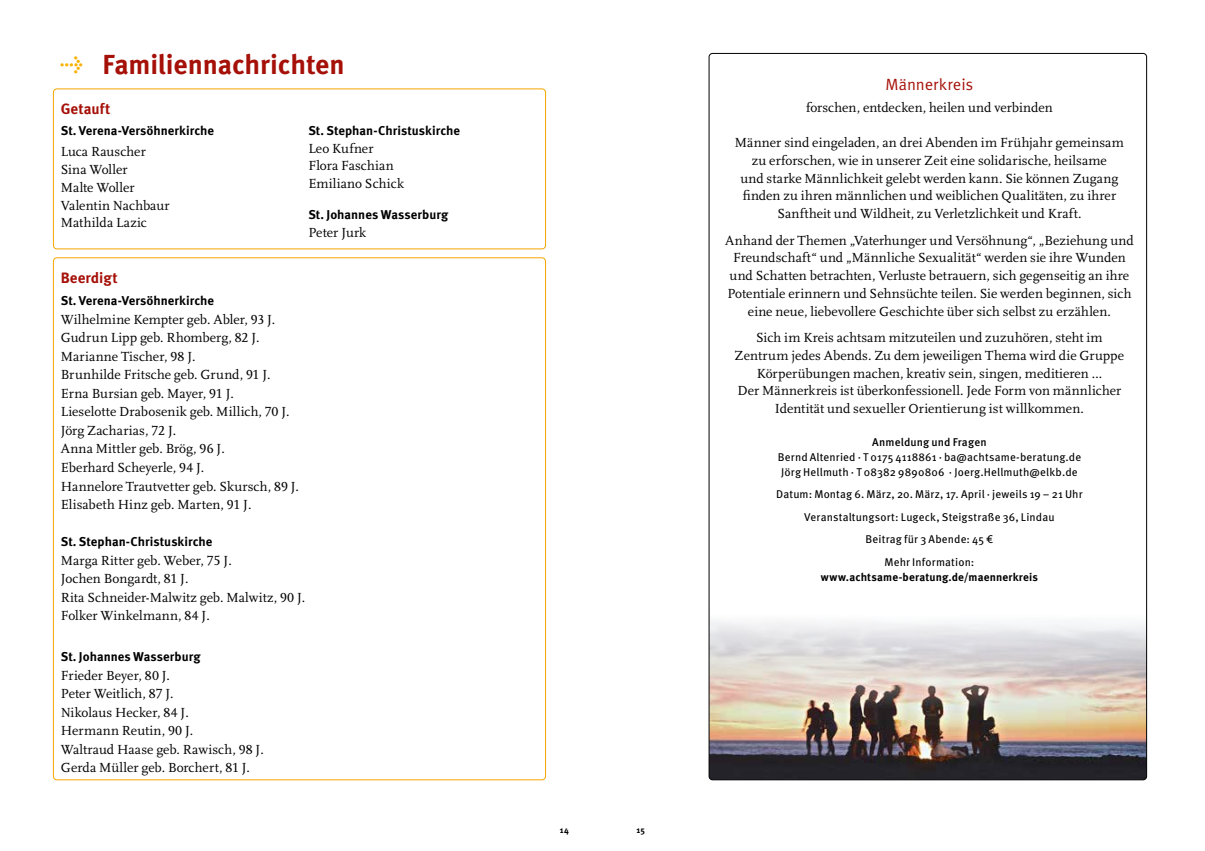
<style>
.page{position:relative;width:1205px;height:851px;background:#fff}
.page>*{position:absolute;margin:0;border:0;box-sizing:border-box;transform-origin:0 0}
.t1{font:700 27.5px "Meta Pro";letter-spacing:-.01em;color:#a51008}
.t2{font:16.25px "Meta Pro";color:#a51008}
.t3{font:700 15px "Meta Pro";letter-spacing:.005em;color:#a51008}
.t4{font:13.75px/18.5px "Scala LF";letter-spacing:.005em;color:#000}
.t5{font:700 12.75px "Meta Pro";color:#000}
.t6{font:11.25px/22.5px "Meta Pro";letter-spacing:.015em;color:#000;text-align:center}
.t7{font:700 11.25px "Meta Pro";letter-spacing:.01em;color:#000}
.t8{font:500 11.25px "Meta Pro";letter-spacing:.01em;color:#000}
.t9{font:700 8.75px "Meta Pro";color:#000}
.s1{font-size:18.75px;color:#f9b000}
</style>
<div class="page">
<div style="left:53px;top:89px;width:493px;height:160px;border:1px solid #f7a600;border-radius:4px"></div>
<img style="left:709px;top:712px;width:437px;height:67px">
<svg style="left:711px;top:621px;width:434px;height:91px;background:#dad2ce"></svg>
<h1 class="t1" style="left:60px;top:47px;width:286px"><span class="s1">→</span> Familiennachrichten</h1>
<p class="t3" style="left:61px;top:99px;width:51px">Getauft</p>
<p class="t5" style="left:61px;top:122px;width:155px">St. Verena-Versöhnerkirche</p>
<p class="t4" style="left:61px;top:143px;width:110px;line-height:17.8px">Luca Rauscher<br>Sina Woller<br>Malte Woller<br>Valentin Nachbaur<br>Mathilda Lazic</p>
<p class="t5" style="left:308px;top:122px;width:153px">St. Stephan-Christuskirche</p>
<p class="t4" style="left:308px;top:140px;width:97px;line-height:17.5px">Leo Kufner<br>Flora Faschian<br>Emiliano Schick</p>
<p class="t5" style="left:308px;top:207px;width:141px">St. Johannes Wasserburg</p>
<p class="t4" style="left:308px;top:223px;width:59px">Peter Jurk</p>
<p class="t3" style="left:61px;top:268px;width:59px">Beerdigt</p>
<p class="t5" style="left:61px;top:292px;width:155px">St. Verena-Versöhnerkirche</p>
<p class="t4" style="left:61px;top:310px;width:240px">Wilhelmine Kempter geb. Abler, 93 J.<br>Gudrun Lipp geb. Rhomberg, 82 J.<br>Marianne Tischer, 98 J.<br>Brunhilde Fritsche geb. Grund, 91 J.<br>Erna Bursian geb. Mayer, 91 J.<br>Lieselotte Drabosenik geb. Millich, 70 J.<br>Jörg Zacharias, 72 J.<br>Anna Mittler geb. Brög, 96 J.<br>Eberhard Scheyerle, 94 J.<br>Hannelore Trautvetter geb. Skursch, 89 J.<br>Elisabeth Hinz geb. Marten, 91 J.</p>
<p class="t5" style="left:61px;top:533px;width:153px">St. Stephan-Christuskirche</p>
<p class="t4" style="left:61px;top:551px;width:246px">Marga Ritter geb. Weber, 75 J.<br>Jochen Bongardt, 81 J.<br>Rita Schneider-Malwitz geb. Malwitz, 90 J.<br>Folker Winkelmann, 84 J.</p>
<p class="t5" style="left:61px;top:648px;width:141px">St. Johannes Wasserburg</p>
<p class="t4" style="left:61px;top:666px;width:205px">Frieder Beyer, 80 J.<br>Peter Weitlich, 87 J.<br>Nikolaus Hecker, 84 J.<br>Hermann Reutin, 90 J.<br>Waltraud Haase geb. Rawisch, 98 J.<br>Gerda Müller geb. Borchert, 81 J.</p>
<p class="t2" style="left:885px;top:74px;width:89px">Männerkreis</p>
<p class="t4" style="left:806px;top:98px;width:248px">forschen, entdecken, heilen und verbinden</p>
<p class="t4" style="left:735px;top:134px;width:390px;line-height:17.8px;text-align:center">Männer sind eingeladen, an drei Abenden im Frühjahr gemeinsam zu erforschen, wie in unserer Zeit eine solidarische, heilsame<br>und starke Männlichkeit gelebt werden kann. Sie können Zugang finden zu ihren männlichen und weiblichen Qualitäten, zu ihrer Sanftheit und Wildheit, zu Verletzlichkeit und Kraft.</p>
<p class="t4" style="left:725px;top:231px;width:410px;line-height:17.8px;text-align:center">Anhand der Themen „Vaterhunger und Versöhnung“, „Beziehung und Freundschaft“ und „Männliche Sexualität“ werden sie ihre Wunden und Schatten betrachten, Verluste betrauern, sich gegenseitig an ihre Potentiale erinnern und Sehnsüchte teilen. Sie werden beginnen, sich eine neue, liebevollere Geschichte über sich selbst zu erzählen.</p>
<p class="t4" style="left:734px;top:329px;width:391px;line-height:17.8px;text-align:center">Sich im Kreis achtsam mitzuteilen und zuzuhören, steht im Zentrum jedes Abends. Zu dem jeweiligen Thema wird die Gruppe Körperübungen machen, kreativ sein, singen, meditieren …<br>Der Männerkreis ist überkonfessionell. Jede Form von männlicher Identität und sexueller Orientierung ist willkommen.</p>
<p class="t8" style="left:872px;top:434px;width:116px">Anmeldung und Fragen</p>
<p class="t6" style="left:778px;top:449px;width:305px;line-height:15px">Bernd Altenried · T 0175 4118861 · ba@achtsame-beratung.de<br>Jörg Hellmuth · T 08382 9890806 · Joerg.Hellmuth@elkb.de</p>
<p class="t6" style="left:776px;top:483px;width:308px">Datum: Montag 6. März, 20. März, 17. April · jeweils 19 – 21 Uhr Veranstaltungsort: Lugeck, Steigstraße 36, Lindau<br>Beitrag für 3 Abende: 45 €<br>Mehr Information:</p>
<p class="t7" style="left:821px;top:569px;width:218px">www.achtsame-beratung.de/maennerkreis</p>
<p class="t9" style="left:560px;top:824px;width:10px">14</p>
<p class="t9" style="left:636px;top:824px;width:10px">15</p>
</div>
